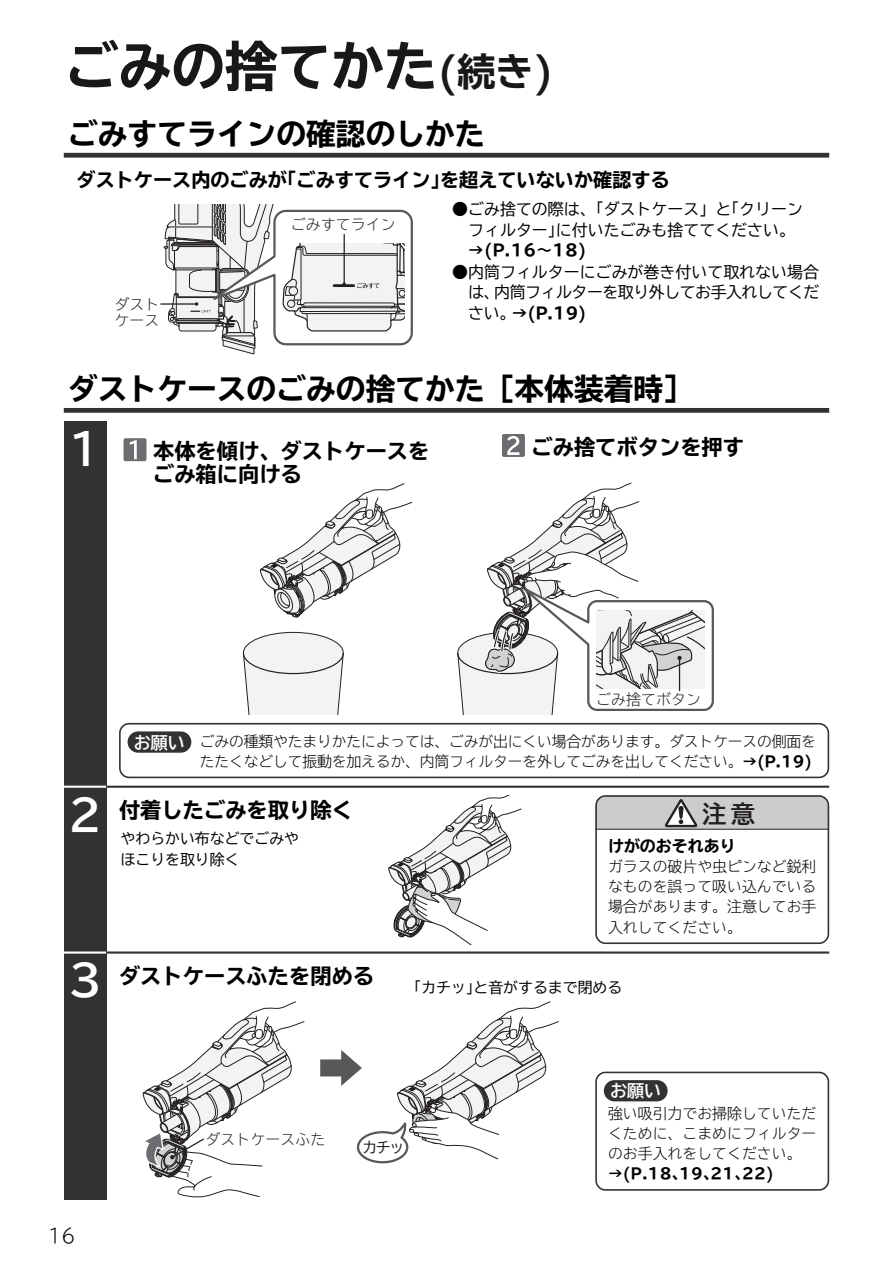
<style>
.page{position:relative;width:893px;height:1263px;background:#fff}
.page>*{position:absolute;margin:0;border:0;box-sizing:border-box;transform-origin:0 0}
.t1{font:700 expanded 53.1px "TBUD Go Std";color:#181818}
.t2{font:700 expanded 29.7px "TBUD Go Std";color:#000}
.t3{font:24.3px "TBUD Go Std Bold 90 pv RKSJ H";color:#231f20}
.t4{font:700 expanded 21.3px/23.4px "TBUD Go Std";color:#000}
.t5{font:700 expanded 19.2px "TBUD Go Std";color:#000}
.t6{font:300 19.2px "TBUD Go Std Super";color:#000}
.t7{font:700 16.95px "TBUD Go Std";color:#fff}
.t8{font:15.9px/20.2px "TBUD Go Std";color:#000;text-align:center}
.t9{font:700 expanded 15.9px "TBUD Go Std";color:#000}
.t10{font:15px/16.5px "TBUD Go Std Super Light 90 pv RKSJ H";color:#231f20}
.t11{font:15px "TBUD Go Std Regular 90 pv RKSJ H";color:#231f20}
.t12{font:300 14.85px/20.2px "TBUD Go Std Super";color:#000;text-align:justify}
.t13{font:14.85px/21.3px "TBUD Go Std";color:#000}
.t14{font:700 expanded 14.85px "TBUD Go Std";color:#000}
.s1{font-size:38.25px}
.s2{font-weight:700;font-stretch:expanded}
.s3{font-stretch:normal;font-size:42.45px;color:#fff}
.s4{font-family:"TBUD Go Std";font-weight:700;font-stretch:expanded}
</style>
<div class="page">
<svg style="left:243px;top:631px;width:101px;height:83px"></svg>
<svg style="left:259px;top:483px;width:154px;height:135px"></svg>
<svg style="left:457px;top:483px;width:257px;height:231px"></svg>
<div style="left:64px;top:408px;width:765px;height:5px;background:#323232"></div>
<div style="left:64px;top:421px;width:42px;height:778px;background:#323232"></div>
<div style="left:124px;top:438px;width:22px;height:23px;background:#6c6d70;border-radius:2px"></div>
<svg style="left:129px;top:440px;width:8px;height:19px"></svg>
<div style="left:502px;top:434px;width:23px;height:23px;background:#6c6d70;border-radius:2px"></div>
<svg style="left:507px;top:436px;width:12px;height:19px"></svg>
<svg style="left:388px;top:795px;width:134px;height:149px"></svg>
<svg style="left:320px;top:1001px;width:239px;height:163px"></svg>
<svg style="left:143px;top:1001px;width:162px;height:196px"></svg>
<svg style="left:595px;top:795px;width:234px;height:149px"></svg>
<hr style="left:595px;top:829px;width:234px;height:1px;background:#323232">
<hr style="left:64px;top:951px;width:42px;height:3px;background:#fff">
<hr style="left:106px;top:951px;width:723px;height:3px;background:#323232">
<svg style="left:595px;top:1071px;width:234px;height:120px"></svg>
<div style="left:604px;top:1080px;width:64px;height:21px;background:#323232;border-radius:11px"></div>
<hr style="left:64px;top:786px;width:42px;height:2px;background:#fff">
<hr style="left:106px;top:786px;width:723px;height:2px;background:#323232">
<svg style="left:119px;top:723px;width:710px;height:55px"></svg>
<div style="left:128px;top:731px;width:63px;height:22px;background:#323232;border-radius:11px"></div>
<hr style="left:161px;top:303px;width:36px;height:2px;background:#231f20">
<svg style="left:163px;top:204px;width:250px;height:150px"></svg>
<div style="left:64px;top:153px;width:765px;height:5px;background:#323232"></div>
<h1 class="t1" style="left:65px;top:37px;width:490px">ごみの捨てかた<span class="s1">(続き)</span></h1>
<h2 class="t2" style="left:68px;top:118px;width:418px">ごみすてラインの確認のしかた</h2>
<p class="t5" style="left:77px;top:169px;width:595px">ダストケース内のごみが｢ごみすてライン｣を超えていないか確認する</p>
<p class="t8" style="left:452px;top:199px;width:352px">●ごみ捨ての際は、「ダストケース」と｢クリーンフィルター｣に付いたごみも捨ててください。</p>
<p class="t9" style="left:468px;top:241px;width:120px">→(P.16〜18)</p>
<p class="t8" style="left:468px;top:262px;width:353px;text-align:justify;text-indent:-16px">●内筒フィルターにごみが巻き付いて取れない場合は、内筒フィルターを取り外してお手入れしてください。<span class="s2">→(P.19)</span></p>
<p class="t10" style="left:291px;top:215px;width:106px">ごみすてライン</p>
<p class="t10" style="left:114px;top:295px;width:46px">ダストケース</p>
<h2 class="t2" style="left:68px;top:373px;width:627px">ダストケースのごみの捨てかた［本体装着時］</h2>
<h3 class="t4" style="left:153px;top:440px;width:278px;text-indent:-85px"><span class="s3">1</span> 本体を傾け、ダストケースをごみ箱に向ける</h3>
<h3 class="t4" style="left:531px;top:435px;width:214px">ごみ捨てボタンを押す</h3>
<p class="t7" style="left:134px;top:728px;width:53px">お願い</p>
<p class="t10" style="left:596px;top:691px;width:106px">ごみ捨てボタン</p>
<p class="t12" style="left:200px;top:730px;width:618px">ごみの種類やたまりかたによっては、ごみが出にくい場合があります。ダストケースの側面をたたくなどして振動を加えるか、内筒フィルターを外してごみを出してください。<span class="s4">→(P.19)</span></p>
<h3 class="t4" style="left:68px;top:799px;width:286px"><span class="s3">2</span> 付着したごみを取り除く</h3>
<p class="t13" style="left:121px;top:827px;width:180px">やわらかい布などでごみやほこりを取り除く</p>
<h3 class="t4" style="left:68px;top:965px;width:307px"><span class="s3">3</span> ダストケースふたを閉める</h3>
<h3 class="t3" style="left:702px;top:794px;width:54px">注意</h3>
<p class="t9" style="left:608px;top:837px;width:129px">けがのおそれあり</p>
<p class="t12" style="left:608px;top:856px;width:210px">ガラスの破片や虫ピンなど鋭利なものを誤って吸い込んでいる場合があります。注意してお手入れしてください。</p>
<p class="t13" style="left:414px;top:976px;width:210px">｢カチッ｣と音がするまで閉める</p>
<p class="t6" style="left:47px;top:1219px;width:30px">16</p>
<p class="t10" style="left:206px;top:1131px;width:121px">ダストケースふた</p>
<p class="t11" style="left:362px;top:1135px;width:43px">カチッ</p>
<p class="t7" style="left:610px;top:1077px;width:53px">お願い</p>
<p class="t12" style="left:608px;top:1102px;width:210px">強い吸引力でお掃除していただくために、こまめにフィルターのお手入れをしてください。</p>
<p class="t14" style="left:608px;top:1165px;width:167px">→(P.18､19､21､22)</p>
</div>
